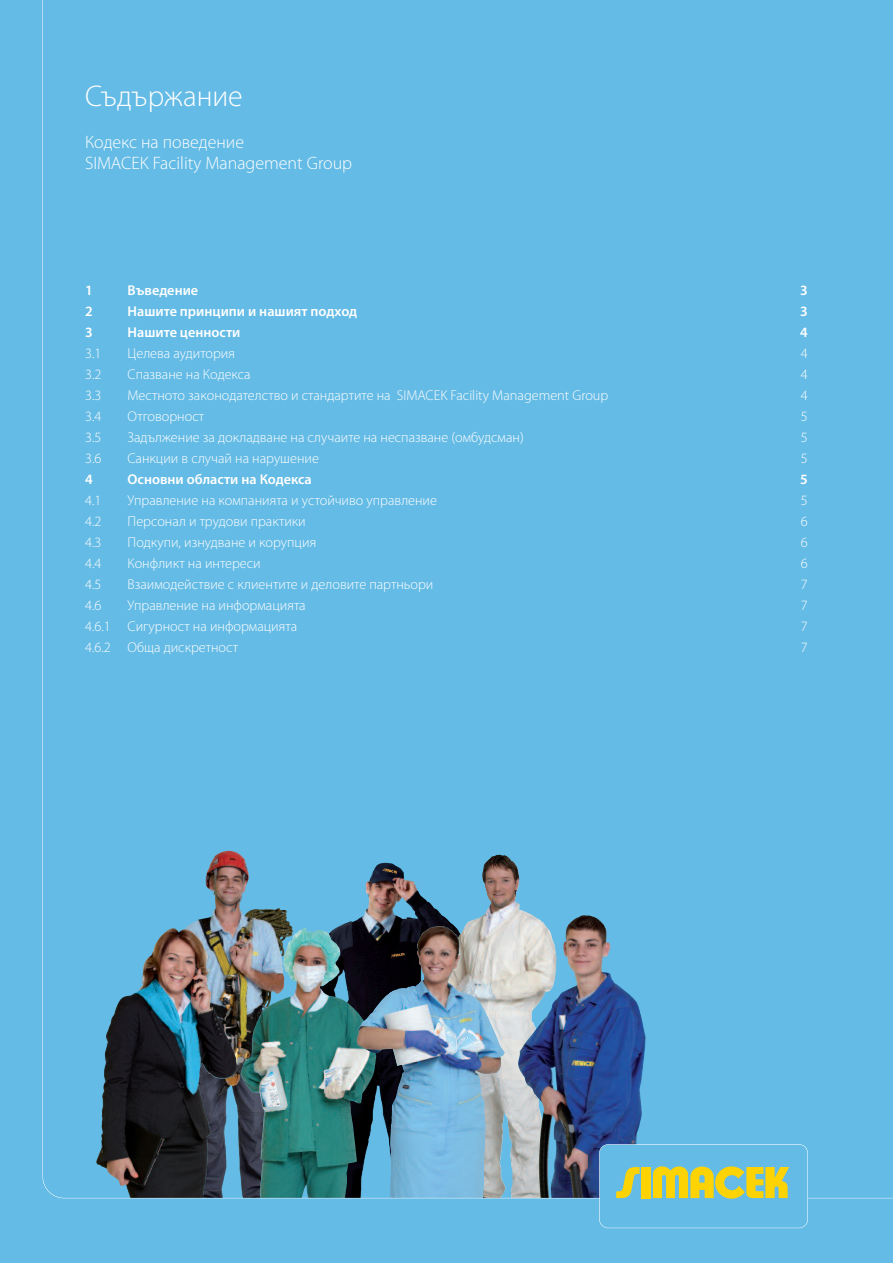
<style>
.page{position:relative;width:893px;height:1263px;background:#64bbe5}
.page>*{position:absolute;margin:0;border:0;box-sizing:border-box;transform-origin:0 0}
.t1{font:300 30px "Myriad Pro";color:#fff}
.t2{font:300 18px/21px "Myriad Pro";color:#fff}
.t3{font:300 14.25px "Myriad Pro";color:#fff}
.t4{font:600 14.25px "Myriad Pro";color:#fff}
</style>
<div class="page">
<img style="left:43px;top:850px;width:850px;height:348px">
<div style="left:600px;top:1144px;width:207px;height:84px;background:#64bbe5;border-radius:9px"></div>
<svg style="left:616px;top:1167px;width:24px;height:31px"></svg>
<div style="left:641px;top:1167px;width:9px;height:31px;background:#fed304"></div>
<svg style="left:653px;top:1166px;width:136px;height:33px"></svg>
<div style="left:599px;top:1144px;width:209px;height:84px;border:1px solid #fff;border-radius:9px"></div>
<h1 class="t1" style="left:85px;top:85px;width:159px">Съдържание</h1>
<p class="t2" style="left:85px;top:133px;width:269px">Кодекс на поведение<br>SIMACEK Facility Management Group</p>
<p class="t4" style="left:85px;top:285px;width:9px">1</p>
<p class="t4" style="left:128px;top:285px;width:72px">Въведение</p>
<p class="t4" style="left:800px;top:285px;width:9px">3</p>
<p class="t4" style="left:85px;top:306px;width:9px">2</p>
<p class="t4" style="left:128px;top:306px;width:231px">Нашите принципи и нашият подход</p>
<p class="t4" style="left:800px;top:306px;width:9px">3</p>
<p class="t4" style="left:85px;top:327px;width:9px">3</p>
<p class="t4" style="left:128px;top:327px;width:114px">Нашите ценности</p>
<p class="t4" style="left:800px;top:327px;width:9px">4</p>
<p class="t3" style="left:85px;top:348px;width:18px">3.1</p>
<p class="t3" style="left:128px;top:348px;width:109px">Целева аудитория</p>
<p class="t3" style="left:801px;top:348px;width:8px">4</p>
<p class="t3" style="left:85px;top:369px;width:18px">3.2</p>
<p class="t3" style="left:128px;top:369px;width:125px">Спазване на Кодекса</p>
<p class="t3" style="left:801px;top:369px;width:8px">4</p>
<p class="t3" style="left:85px;top:390px;width:18px">3.3</p>
<p class="t3" style="left:128px;top:390px;width:482px">Местното законодателство и стандартите на SIMACEK Facility Management Group</p>
<p class="t3" style="left:801px;top:390px;width:8px">4</p>
<p class="t3" style="left:85px;top:411px;width:18px">3.4</p>
<p class="t3" style="left:128px;top:411px;width:78px">Отговорност</p>
<p class="t3" style="left:801px;top:411px;width:8px">5</p>
<p class="t3" style="left:85px;top:432px;width:18px">3.5</p>
<p class="t3" style="left:128px;top:432px;width:398px">Задължение за докладване на случаите на неспазване (омбудсман)</p>
<p class="t3" style="left:801px;top:432px;width:8px">5</p>
<p class="t3" style="left:85px;top:453px;width:18px">3.6</p>
<p class="t3" style="left:128px;top:453px;width:193px">Санкции в случай на нарушение</p>
<p class="t3" style="left:801px;top:453px;width:8px">5</p>
<p class="t4" style="left:85px;top:474px;width:9px">4</p>
<p class="t4" style="left:128px;top:474px;width:186px">Основни области на Кодекса</p>
<p class="t4" style="left:800px;top:474px;width:9px">5</p>
<p class="t3" style="left:85px;top:495px;width:18px">4.1</p>
<p class="t3" style="left:128px;top:495px;width:311px">Управление на компанията и устойчиво управление</p>
<p class="t3" style="left:801px;top:495px;width:8px">5</p>
<p class="t3" style="left:85px;top:516px;width:18px">4.2</p>
<p class="t3" style="left:128px;top:516px;width:180px">Персонал и трудови практики</p>
<p class="t3" style="left:801px;top:516px;width:8px">6</p>
<p class="t3" style="left:85px;top:537px;width:18px">4.3</p>
<p class="t3" style="left:128px;top:537px;width:190px">Подкупи, изнудване и корупция</p>
<p class="t3" style="left:801px;top:537px;width:8px">6</p>
<p class="t3" style="left:85px;top:558px;width:18px">4.4</p>
<p class="t3" style="left:128px;top:558px;width:135px">Конфликт на интереси</p>
<p class="t3" style="left:801px;top:558px;width:8px">6</p>
<p class="t3" style="left:85px;top:579px;width:18px">4.5</p>
<p class="t3" style="left:128px;top:579px;width:307px">Взаимодействие с клиентите и деловите партньори</p>
<p class="t3" style="left:801px;top:579px;width:8px">7</p>
<p class="t3" style="left:85px;top:600px;width:18px">4.6</p>
<p class="t3" style="left:128px;top:600px;width:180px">Управление на информацията</p>
<p class="t3" style="left:801px;top:600px;width:8px">7</p>
<p class="t3" style="left:85px;top:621px;width:214px">4.6.1 Сигурност на информацията</p>
<p class="t3" style="left:801px;top:621px;width:8px">7</p>
<p class="t3" style="left:85px;top:642px;width:155px">4.6.2 Обща дискретност</p>
<p class="t3" style="left:801px;top:642px;width:8px">7</p>
</div>
